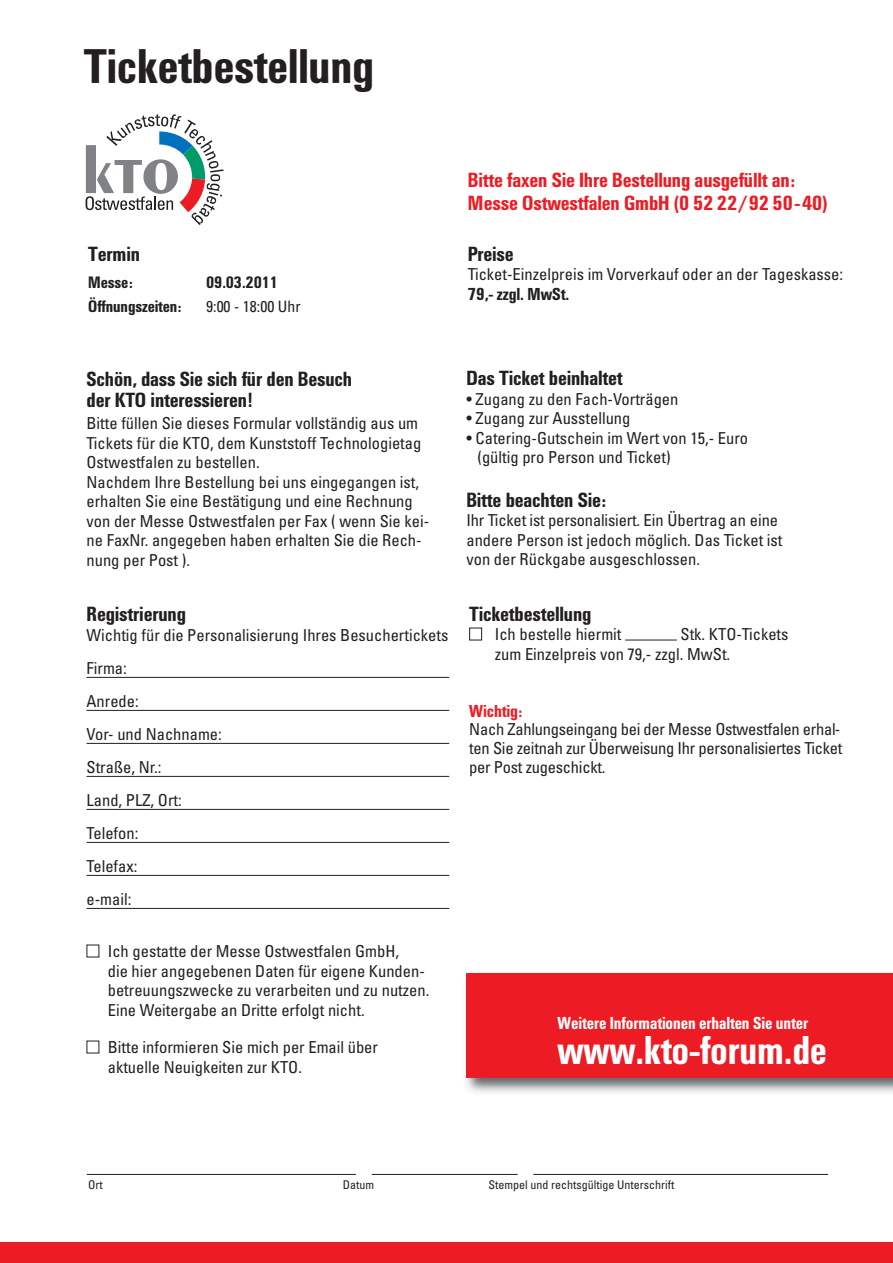
<style>
.page{position:relative;width:893px;height:1263px;background:#fff}
.page>*{position:absolute;margin:0;border:0;box-sizing:border-box;transform-origin:0 0}
.t1{font:46.35px "Univers 67 Bold Cond";color:#231f20}
.t2{font:38.25px "Univers 67 Bold Cond";color:#fff}
.t3{font:19.5px/21px "Univers 67 Bold Cond";color:#231f20}
.t4{font:19.5px/22.5px "Univers 67 Bold Cond";color:#ed1c24}
.t5{font:condensed 16.5px/19.5px "Univers";color:#231f20}
.t6{font:16.5px "Univers 67 Bold Cond";color:#fff}
.t7{font:16.5px "Univers 67 Bold Cond";color:#231f20}
.t8{font:16.5px "Univers 67 Bold Cond";color:#ed1c24}
.t9{font:15.75px "Univers 67 Bold Cond";color:#231f20}
.t10{font:condensed 15.75px "Univers";color:#231f20}
.t11{font:condensed 12px "Univers";color:#231f20}
</style>
<div class="page">
<hr style="left:87px;top:1174px;width:269px;height:1px;background:#231f20">
<hr style="left:372px;top:1174px;width:146px;height:1px;background:#231f20">
<hr style="left:533px;top:1174px;width:295px;height:1px;background:#231f20">
<svg style="left:86px;top:114px;width:137px;height:111px"></svg>
<div style="left:0;top:1242px;width:893px;height:20px;background:#ed1c24"></div>
<img style="left:466px;top:1078px;width:427px;height:15px">
<div style="left:466px;top:973px;width:427px;height:105px;background:#ed1c24"></div>
<hr style="left:87px;top:677px;width:362px;height:1px;background:#231f20">
<hr style="left:87px;top:710px;width:362px;height:1px;background:#231f20">
<hr style="left:87px;top:743px;width:362px;height:1px;background:#231f20">
<hr style="left:87px;top:776px;width:362px;height:1px;background:#231f20">
<hr style="left:87px;top:809px;width:362px;height:1px;background:#231f20">
<hr style="left:87px;top:842px;width:362px;height:1px;background:#231f20">
<hr style="left:87px;top:875px;width:362px;height:1px;background:#231f20">
<hr style="left:87px;top:908px;width:362px;height:1px;background:#231f20">
<svg style="left:469px;top:627px;width:208px;height:14px"></svg>
<h1 class="t1" style="left:84px;top:49px;width:292px">Ticketbestellung</h1>
<p class="t3" style="left:88px;top:245px;width:53px">Termin</p>
<p class="t9" style="left:88px;top:276px;width:46px">Messe:</p>
<p class="t9" style="left:206px;top:276px;width:73px">09.03.2011</p>
<p class="t9" style="left:88px;top:300px;width:95px">Öffnungszeiten:</p>
<p class="t10" style="left:206px;top:300px;width:96px">9:00 - 18:00 Uhr</p>
<p class="t4" style="left:468px;top:171px;width:361px">Bitte faxen Sie Ihre Bestellung ausgefüllt an:<br>Messe Ostwestfalen GmbH (0 52 22/92 50-40)</p>
<p class="t3" style="left:468px;top:245px;width:47px">Preise</p>
<p class="t5" style="left:468px;top:266px;width:377px">Ticket-Einzelpreis im Vorverkauf oder an der Tageskasse:</p>
<p class="t7" style="left:468px;top:287px;width:103px">79,- zzgl. MwSt.</p>
<p class="t3" style="left:87px;top:370px;width:267px">Schön, dass Sie sich für den Besuch der KTO interessieren!</p>
<p class="t5" style="left:87px;top:415px;width:344px">Bitte füllen Sie dieses Formular vollständig aus um Tickets für die KTO, dem Kunststoff Technologietag Ostwestfalen zu bestellen.<br>Nachdem Ihre Bestellung bei uns eingegangen ist, erhalten Sie eine Bestätigung und eine Rechnung von der Messe Ostwestfalen per Fax ( wenn Sie kei&shy;ne FaxNr. angegeben haben erhalten Sie die Rech&shy;nung per Post ).</p>
<p class="t3" style="left:87px;top:606px;width:101px">Registrierung</p>
<p class="t5" style="left:87px;top:620px;width:363px;line-height:33px">Wichtig für die Personalisierung Ihres Besuchertickets<br>Firma:<br>Anrede:<br>Vor- und Nachname:<br>Straße, Nr.:<br>Land, PLZ, Ort:<br>Telefon:<br>Telefax:<br>e-mail:</p>
<p class="t5" style="left:108px;top:943px;width:323px">Ich gestatte der Messe Ostwestfalen GmbH,<br>die hier angegebenen Daten für eigene Kunden&shy;betreuungszwecke zu verarbeiten und zu nutzen.<br>Eine Weitergabe an Dritte erfolgt nicht.</p>
<p class="t5" style="left:108px;top:1039px;width:272px">Bitte informieren Sie mich per Email über aktuelle Neuigkeiten zur KTO.</p>
<p class="t3" style="left:466px;top:369px;width:158px">Das Ticket beinhaltet</p>
<p class="t5" style="left:466px;top:391px;width:213px">• Zugang zu den Fach-Vorträgen</p>
<p class="t5" style="left:466px;top:410px;width:165px">• Zugang zur Ausstellung</p>
<p class="t5" style="left:477px;top:430px;width:272px;text-indent:-11px">• Catering-Gutschein im Wert von 15,- Euro (gültig pro Person und Ticket)</p>
<p class="t3" style="left:466px;top:491px;width:141px">Bitte beachten Sie:</p>
<p class="t5" style="left:466px;top:512px;width:318px">Ihr Ticket ist personalisiert. Ein Übertrag an eine andere Person ist jedoch möglich. Das Ticket ist von der Rückgabe ausgeschlossen.</p>
<p class="t3" style="left:469px;top:605px;width:124px">Ticketbestellung</p>
<p class="t5" style="left:495px;top:626px;width:128px">Ich bestelle hiermit</p>
<p class="t5" style="left:495px;top:626px;width:295px;text-indent:186px">Stk. KTO-Tickets zum Einzelpreis von 79,- zzgl. MwSt.</p>
<p class="t8" style="left:469px;top:704px;width:55px">Wichtig:</p>
<p class="t5" style="left:469px;top:721px;width:375px;line-height:18.8px">Nach Zahlungseingang bei der Messe Ostwestfalen erhal&shy;ten Sie zeitnah zur Überweisung Ihr personalisiertes Ticket per Post zugeschickt.</p>
<p class="t6" style="left:557px;top:1017px;width:252px">Weitere Informationen erhalten Sie unter</p>
<h2 class="t2" style="left:557px;top:1036px;width:271px">www.kto-forum.de</h2>
<p class="t11" style="left:88px;top:1180px;width:16px">Ort</p>
<p class="t11" style="left:343px;top:1180px;width:33px">Datum</p>
<p class="t11" style="left:489px;top:1180px;width:187px">Stempel und rechtsgültige Unterschrift</p>
</div>
